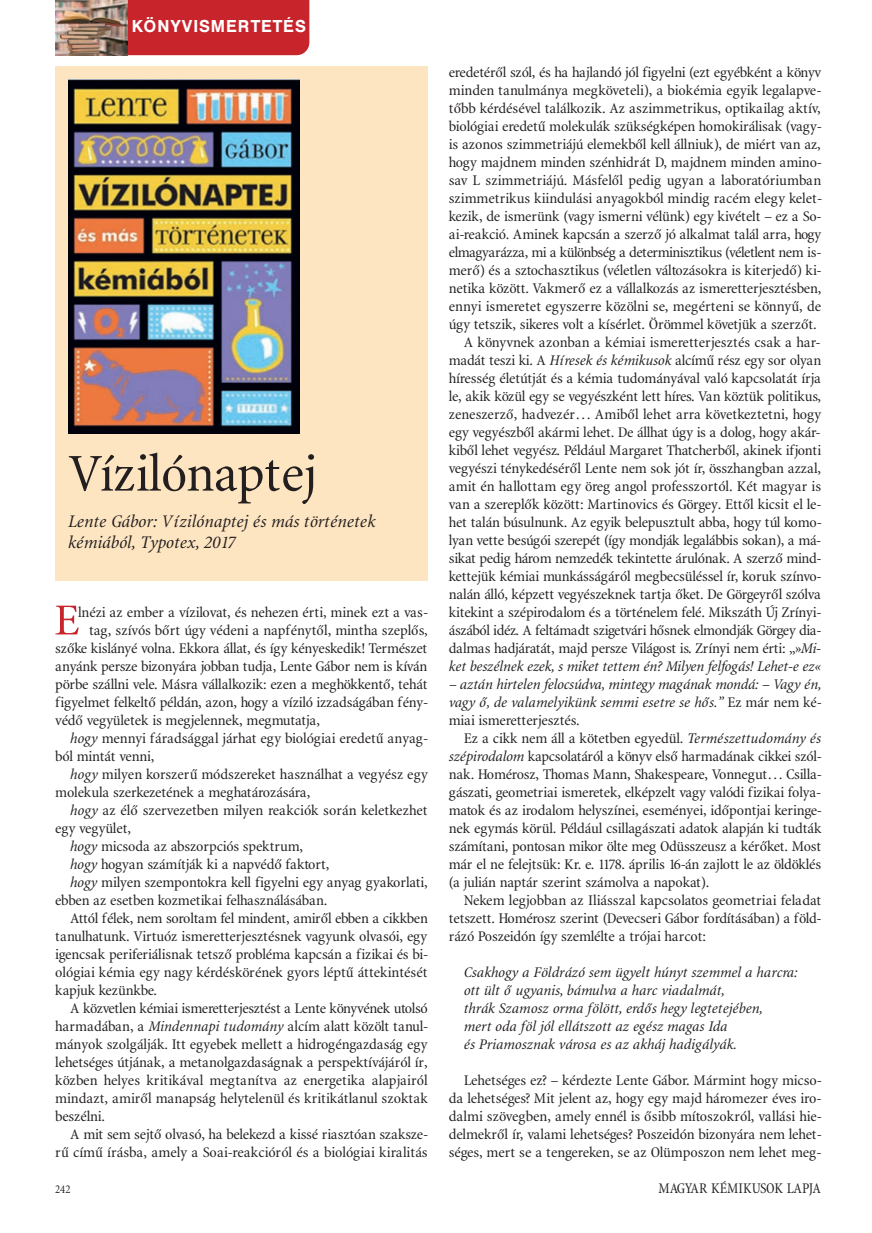
<style>
.page{position:relative;width:872px;height:1233px;background:#fff}
.page>*{position:absolute;margin:0;border:0;box-sizing:border-box;transform-origin:0 0}
.t1{font:54px "Minion Cn PFL";color:#231f20;scale:1.1 1}
.t2{font:45px "Minion Cn PFL";color:#c8242b;scale:1.15 1}
.t3{font:italic 18px/21px "Minion Cn PFL";color:#231f20;scale:1.1 1}
.t4{font:500 18px "Nimbus San No 5 TEE";letter-spacing:.05em;color:#fff}
.t5{font:15px/18px "Minion Cn PFL";color:#231f20;text-align:justify;scale:1.1 1}
.t6{font:italic 15px/18px "Minion Cn PFL";color:#231f20;text-align:justify;scale:1.1 1}
.t7{font:15px "Minion Cn PFL";letter-spacing:-.02em;color:#231f20;scale:1.1 1}
.t8{font:15px "Minion Cn PFL";color:#231f20}
.t9{font:12px "Minion Cn PFL";color:#231f20}
.s1{font-style:italic}
.s2{font-style:normal}
</style>
<div class="page">
<div style="left:128px;top:0;width:181px;height:55px;background:#c8242b"></div>
<img style="left:55px;top:0;width:73px;height:55px">
<div style="left:55px;top:66px;width:372px;height:515px;background:#fee5c1"></div>
<img style="left:68px;top:80px;width:232px;height:354px">
<p class="t4" style="left:132px;top:20px;width:175px">KÖNYVISMERTETÉS</p>
<p class="t5" style="left:449px;top:64px;width:340px">eredetéről szól, és ha hajlandó jól figyelni (ezt egyébként a könyv</p>
<p class="t5" style="left:449px;top:82px;width:339px">minden tanulmánya megköveteli), a biokémia egyik legalapve-</p>
<p class="t5" style="left:449px;top:100px;width:339px">tőbb kérdésével találkozik. Az aszimmetrikus, optikailag aktív,</p>
<p class="t5" style="left:449px;top:118px;width:340px">biológiai eredetű molekulák szükségképen homokirálisak (vagy-</p>
<p class="t5" style="left:449px;top:136px;width:340px">is azonos szimmetriájú elemekből kell állniuk), de miért van az,</p>
<p class="t5" style="left:449px;top:154px;width:340px">hogy majdnem minden szénhidrát D, majdnem minden amino-</p>
<p class="t5" style="left:449px;top:172px;width:340px">sav L szimmetriájú. Másfelől pedig ugyan a laboratóriumban</p>
<p class="t5" style="left:449px;top:190px;width:340px">szimmetrikus kiindulási anyagokból mindig racém elegy kelet-</p>
<p class="t5" style="left:449px;top:208px;width:340px">kezik, de ismerünk (vagy ismerni vélünk) egy kivételt – ez a So-</p>
<p class="t5" style="left:449px;top:226px;width:340px">ai-reakció. Aminek kapcsán a szerző jó alkalmat talál arra, hogy</p>
<p class="t7" style="left:449px;top:246px;width:340px">elmagyarázza, mi a különbség a determinisztikus (véletlent nem is-</p>
<p class="t5" style="left:449px;top:262px;width:340px">merő) és a sztochasztikus (véletlen változásokra is kiterjedő) ki-</p>
<p class="t5" style="left:449px;top:280px;width:340px">netika között. Vakmerő ez a vállalkozás az ismeretterjesztésben,</p>
<p class="t5" style="left:449px;top:298px;width:340px">ennyi ismeretet egyszerre közölni se, megérteni se könnyű, de</p>
<p class="t5" style="left:449px;top:316px;width:336px">úgy tetszik, sikeres volt a kísérlet. Örömmel követjük a szerzőt.</p>
<p class="t5" style="left:463px;top:334px;width:325px">A könyvnek azonban a kémiai ismeretterjesztés csak a har-</p>
<p class="t5" style="left:449px;top:352px;width:340px">madát teszi ki. A <span class="s1">Híresek és kémikusok</span> alcímű rész egy sor olyan</p>
<p class="t5" style="left:449px;top:370px;width:340px">híresség életútját és a kémia tudományával való kapcsolatát írja</p>
<p class="t5" style="left:449px;top:388px;width:340px">le, akik közül egy se vegyészként lett híres. Van köztük politikus,</p>
<p class="t5" style="left:449px;top:406px;width:340px">zeneszerző, hadvezér… Amiből lehet arra következtetni, hogy</p>
<p class="t5" style="left:449px;top:424px;width:339px">egy vegyészből akármi lehet. De állhat úgy is a dolog, hogy akár-</p>
<p class="t5" style="left:449px;top:442px;width:340px">kiből lehet vegyész. Például Margaret Thatcherből, akinek ifjonti</p>
<p class="t5" style="left:449px;top:460px;width:340px">vegyészi ténykedéséről Lente nem sok jót ír, összhangban azzal,</p>
<p class="t5" style="left:449px;top:478px;width:340px">amit én hallottam egy öreg angol professzortól. Két magyar is</p>
<p class="t5" style="left:449px;top:496px;width:340px">van a szereplők között: Martinovics és Görgey. Ettől kicsit el le-</p>
<p class="t5" style="left:449px;top:514px;width:340px">het talán búsulnunk. Az egyik belepusztult abba, hogy túl komo-</p>
<p class="t5" style="left:449px;top:532px;width:339px">lyan vette besúgói szerepét (így mondják legalábbis sokan), a má-</p>
<p class="t5" style="left:449px;top:550px;width:340px">sikat pedig három nemzedék tekintette árulónak. A szerző mind-</p>
<p class="t5" style="left:449px;top:568px;width:340px">kettejük kémiai munkásságáról megbecsüléssel ír, koruk színvo-</p>
<p class="t5" style="left:449px;top:586px;width:340px">nalán álló, képzett vegyészeknek tartja őket. De Görgeyről szólva</p>
<p class="t5" style="left:449px;top:604px;width:339px">kitekint a szépirodalom és a történelem felé. Mikszáth Új Zrínyi-</p>
<p class="t5" style="left:449px;top:622px;width:340px">ászából idéz. A feltámadt szigetvári hősnek elmondják Görgey dia-</p>
<p class="t5" style="left:449px;top:640px;width:340px">dalmas hadjáratát, majd persze Világost is. Zrínyi nem érti: „»<span class="s1">Mi-</span></p>
<p class="t6" style="left:449px;top:658px;width:339px">ket beszélnek ezek, s miket tettem én? Milyen felfogás! Lehet-e ez«</p>
<p class="t6" style="left:449px;top:676px;width:340px">– aztán hirtelen felocsúdva, mintegy magának mondá: – Vagy én, vagy ő, de valamelyikünk semmi esetre se hős.” <span class="s2">Ez már nem ké&shy;miai ismeretterjesztés.</span></p>
<p class="t5" style="left:449px;top:730px;width:340px;text-indent:15px">Ez a cikk nem áll a kötetben egyedül. <span class="s1">Természettudomány és szépirodalom</span> kapcsolatáról a könyv első harmadának cikkei szól&shy;nak. Homérosz, Thomas Mann, Shakespeare, Vonnegut… Csilla&shy;gászati, geometriai ismeretek, elképzelt vagy valódi fizikai folya&shy;matok és az irodalom helyszínei, eseményei, időpontjai keringe&shy;nek egymás körül. Például csillagászati adatok alapján ki tudták számítani, pontosan mikor ölte meg Odüsszeusz a kérőket. Most már el ne felejtsük: Kr. e. 1178. április 16-án zajlott le az öldöklés (a julián naptár szerint számolva a napokat).</p>
<p class="t5" style="left:449px;top:892px;width:340px;text-indent:15px">Nekem legjobban az Iliásszal kapcsolatos geometriai feladat tetszett. Homérosz szerint (Devecseri Gábor fordításában) a föld&shy;rázó Poszeidón így szemlélte a trójai harcot:</p>
<p class="t6" style="left:463px;top:964px;width:305px;text-align:left">Csakhogy a Földrázó sem ügyelt húnyt szemmel a harcra: ott ült ő ugyanis, bámulva a harc viadalmát,<br>thrák Szamosz orma fölött, erdős hegy legtetejében,<br>mert oda föl jól ellátszott az egész magas Ida<br>és Priamosznak városa es az akháj hadigályák.</p>
<p class="t5" style="left:449px;top:1072px;width:340px;text-indent:15px">Lehetséges ez? – kérdezte Lente Gábor. Mármint hogy micso&shy;da lehetséges? Mit jelent az, hogy egy majd háromezer éves iro&shy;dalmi szövegben, amely ennél is ősibb mítoszokról, vallási hie&shy;delmekről ír, valami lehetséges? Poszeidón bizonyára nem lehet&shy;séges, mert se a tengereken, se az Olümposzon nem lehet meg-</p>
<h1 class="t1" style="left:68px;top:452px;width:227px">Vízilónaptej</h1>
<p class="t3" style="left:68px;top:512px;width:281px">Lente Gábor: Vízilónaptej és más történetek kémiából, Typotex, 2017</p>
<h2 class="t2" style="left:54px;top:603px;width:23px">E</h2>
<p class="t5" style="left:78px;top:604px;width:319px">lnézi az ember a vízilovat, és nehezen érti, minek ezt a vas-</p>
<p class="t5" style="left:89px;top:622px;width:309px">tag, szívós bőrt úgy védeni a napfénytől, mintha szeplős,</p>
<p class="t5" style="left:55px;top:640px;width:340px">szőke kislányé volna. Ekkora állat, és így kényeskedik! Természet</p>
<p class="t5" style="left:55px;top:658px;width:339px">anyánk persze bizonyára jobban tudja, Lente Gábor nem is kíván</p>
<p class="t5" style="left:55px;top:676px;width:340px">pörbe szállni vele. Másra vállalkozik: ezen a meghökkentő, tehát</p>
<p class="t5" style="left:55px;top:694px;width:340px">figyelmet felkeltő példán, azon, hogy a víziló izzadságában fény-</p>
<p class="t5" style="left:55px;top:712px;width:242px">védő vegyületek is megjelennek, megmutatja,</p>
<p class="t5" style="left:70px;top:730px;width:326px"><span class="s1">hogy</span> mennyi fáradsággal járhat egy biológiai eredetű anyag-</p>
<p class="t5" style="left:55px;top:748px;width:91px">ból mintát venni,</p>
<p class="t5" style="left:70px;top:766px;width:326px"><span class="s1">hogy</span> milyen korszerű módszereket használhat a vegyész egy</p>
<p class="t5" style="left:55px;top:784px;width:233px">molekula szerkezetének a meghatározására,</p>
<p class="t5" style="left:70px;top:802px;width:326px"><span class="s1">hogy</span> az élő szervezetben milyen reakciók során keletkezhet</p>
<p class="t5" style="left:55px;top:820px;width:70px">egy vegyület,</p>
<p class="t5" style="left:70px;top:838px;width:213px"><span class="s1">hogy</span> micsoda az abszorpciós spektrum,</p>
<p class="t5" style="left:70px;top:856px;width:237px"><span class="s1">hogy</span> hogyan számítják ki a napvédő faktort,</p>
<p class="t5" style="left:70px;top:874px;width:326px"><span class="s1">hogy</span> milyen szempontokra kell figyelni egy anyag gyakorlati,</p>
<p class="t5" style="left:55px;top:892px;width:248px">ebben az esetben kozmetikai felhasználásában.</p>
<p class="t5" style="left:70px;top:910px;width:326px">Attól félek, nem soroltam fel mindent, amiről ebben a cikkben</p>
<p class="t5" style="left:55px;top:928px;width:339px">tanulhatunk. Virtuóz ismeretterjesztésnek vagyunk olvasói, egy</p>
<p class="t5" style="left:55px;top:946px;width:340px">igencsak periferiálisnak tetsző probléma kapcsán a fizikai és bi-</p>
<p class="t5" style="left:55px;top:964px;width:340px">ológiai kémia egy nagy kérdéskörének gyors léptű áttekintését</p>
<p class="t5" style="left:55px;top:982px;width:94px">kapjuk kezünkbe.</p>
<p class="t5" style="left:70px;top:1000px;width:326px">A közvetlen kémiai ismeretterjesztést a Lente könyvének utolsó</p>
<p class="t5" style="left:55px;top:1018px;width:340px">harmadában, a <span class="s1">Mindennapi tudomány</span> alcím alatt közölt tanul-</p>
<p class="t5" style="left:55px;top:1036px;width:340px">mányok szolgálják. Itt egyebek mellett a hidrogéngazdaság egy</p>
<p class="t5" style="left:55px;top:1054px;width:340px">lehetséges útjának, a metanolgazdaságnak a perspektívájáról ír,</p>
<p class="t5" style="left:55px;top:1072px;width:340px">közben helyes kritikával megtanítva az energetika alapjairól</p>
<p class="t5" style="left:55px;top:1090px;width:340px">mindazt, amiről manapság helytelenül és kritikátlanul szoktak</p>
<p class="t5" style="left:55px;top:1108px;width:46px">beszélni.</p>
<p class="t5" style="left:70px;top:1126px;width:326px">A mit sem sejtő olvasó, ha belekezd a kissé riasztóan szaksze-</p>
<p class="t5" style="left:55px;top:1144px;width:340px">rű című írásba, amely a Soai-reakcióról és a biológiai kiralitás</p>
<p class="t9" style="left:55px;top:1184px;width:17px">242</p>
<p class="t8" style="left:658px;top:1182px;width:164px">MAGYAR KÉMIKUSOK LAPJA</p>
</div>
